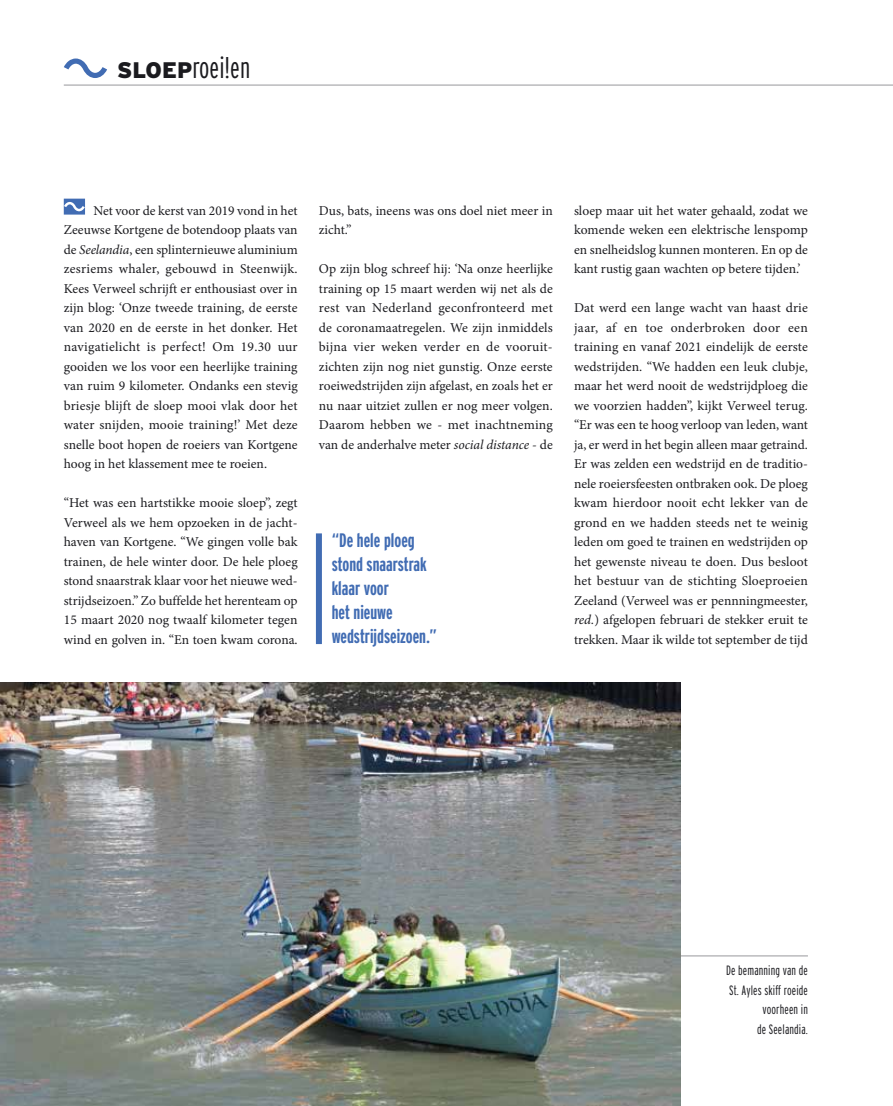
<style>
.page{position:relative;width:893px;height:1106px;background:#fff}
.page>*{position:absolute;margin:0;border:0;box-sizing:border-box;transform-origin:0 0}
.t1{font:300 30px "Interstate Compressed";color:#1b1b1f}
.t2{font:700 19.5px/24px "Interstate Compressed";color:#416cb3}
.t3{font:13.5px/19.5px "Minion Pro";color:#1b1b1f;text-align:justify}
.t4{font:300 13.5px/19.5px "Interstate Compressed";letter-spacing:.01em;color:#1b1b1f;text-align:right}
.s1{font-family:"Interstate";font-weight:900;font-size:22.5px}
.s2{font-style:italic}
</style>
<div class="page">
<hr style="left:595px;top:955px;width:213px;height:1px;background:#98989c">
<svg style="left:64px;top:199px;width:21px;height:15px"></svg>
<img style="left:0;top:682px;width:680px;height:424px">
<hr style="left:64px;top:85px;width:829px;height:1px;background:#98989c">
<div style="left:316px;top:533px;width:6px;height:111px;background:#416cb3"></div>
<svg style="left:64px;top:59px;width:43px;height:19px"></svg>
<h1 class="t1" style="left:117px;top:51px;width:135px"><span class="s1">SLOEP</span>roei!en</h1>
<p class="t3" style="left:64px;top:201px;width:235px;text-indent:30px">Net voor de kerst van 2019 vond in het Zeeuwse Kortgene de botendoop plaats van de <span class="s2">Seelandia</span>, een splinternieuwe aluminium zesriems whaler, gebouwd in Steenwijk.<br>Kees Verweel schrijft er enthousiast over in zijn blog: ‘Onze tweede training, de eerste van 2020 en de eerste in het donker. Het navigatielicht is perfect! Om 19.30 uur gooiden we los voor een heerlijke training van ruim 9 kilometer. Ondanks een stevig briesje blijft de sloep mooi vlak door het water snijden, mooie training!’ Met deze snelle boot hopen de roeiers van Kortgene hoog in het klassement mee te roeien.</p>
<p class="t3" style="left:64px;top:493px;width:235px">“Het was een hartstikke mooie sloep”, zegt Verweel als we hem opzoeken in de jacht&shy;haven van Kortgene. “We gingen volle bak trainen, de hele winter door. De hele ploeg stond snaarstrak klaar voor het nieuwe wed&shy;strijdseizoen.” Zo buffelde het herenteam op 15 maart 2020 nog twaalf kilometer tegen wind en golven in. “En toen kwam corona.</p>
<p class="t3" style="left:319px;top:201px;width:235px">Dus, bats, ineens was ons doel niet meer in zicht.”</p>
<p class="t3" style="left:319px;top:259px;width:235px">Op zijn blog schreef hij: ‘Na onze heerlijke training op 15 maart werden wij net als de rest van Nederland geconfronteerd met de coronamaatregelen. We zijn inmiddels bijna vier weken verder en de vooruit&shy;zichten zijn nog niet gunstig. Onze eerste roeiwedstrijden zijn afgelast, en zoals het er nu naar uitziet zullen er nog meer volgen.<br>Daarom hebben we - met inachtneming van de anderhalve meter <span class="s2">social distance</span> - de</p>
<h2 class="t2" style="left:332px;top:528px;width:107px">“De hele ploeg stond snaarstrak klaar voor<br>het nieuwe wedstrijdseizoen.”</h2>
<p class="t3" style="left:574px;top:201px;width:235px">sloep maar uit het water gehaald, zodat we komende weken een elektrische lenspomp en snelheidslog kunnen monteren. En op de kant rustig gaan wachten op betere tijden.’</p>
<p class="t3" style="left:574px;top:298px;width:235px">Dat werd een lange wacht van haast drie jaar, af en toe onderbroken door een training en vanaf 2021 eindelijk de eerste wedstrijden. “We hadden een leuk clubje, maar het werd nooit de wedstrijdploeg die we voorzien hadden”, kijkt Verweel terug. “Er was een te hoog verloop van leden, want ja, er werd in het begin alleen maar getraind.<br>Er was zelden een wedstrijd en de traditio&shy;nele roeiersfeesten ontbraken ook. De ploeg kwam hierdoor nooit echt lekker van de grond en we hadden steeds net te weinig leden om goed te trainen en wedstrijden op het gewenste niveau te doen. Dus besloot het bestuur van de stichting Sloeproeien Zeeland (Verweel was er pennningmeester, <span class="s2">red.</span>) afgelopen februari de stekker eruit te trekken. Maar ik wilde tot september de tijd</p>
<p class="t4" style="left:726px;top:960px;width:83px">De bemanning van de<br>St. Ayles skiff roeide voorheen in<br>de Seelandia.</p>
</div>
